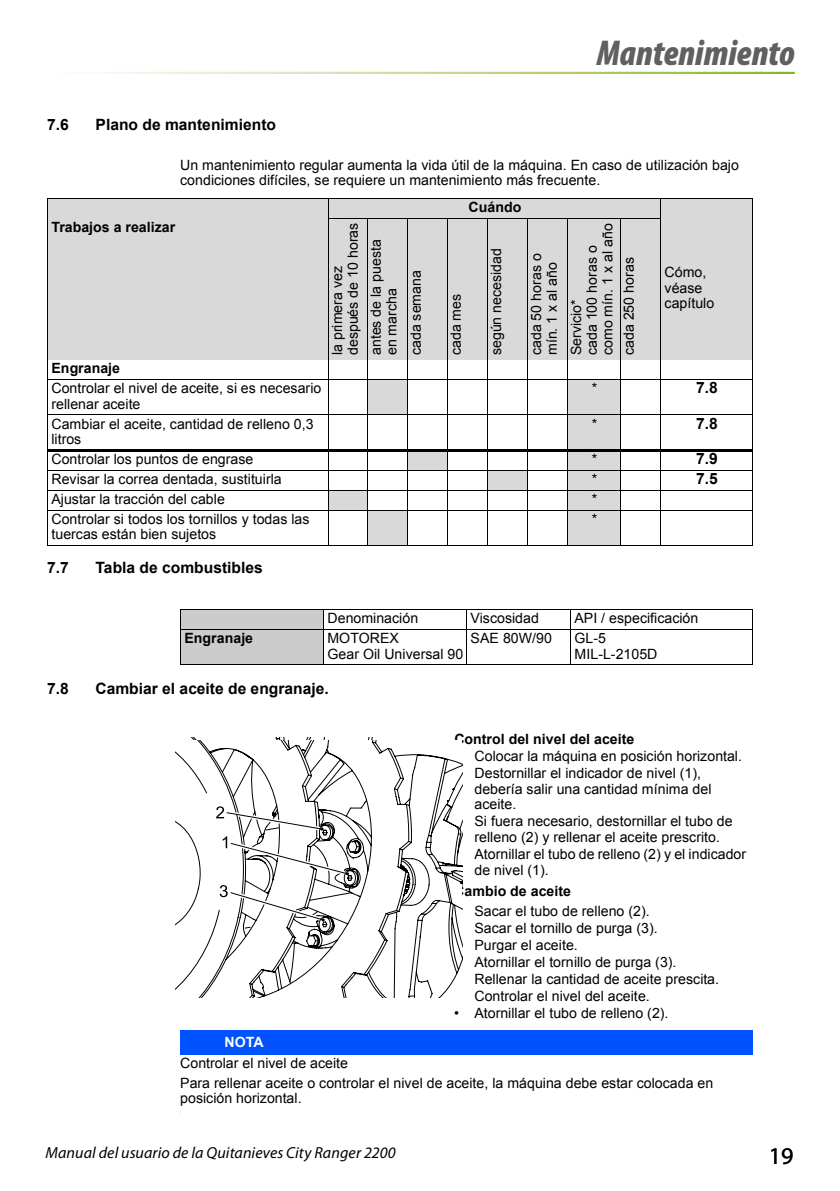
<style>
.page{position:relative;width:840px;height:1191px;background:#fff}
.page>*{position:absolute;margin:0;border:0;box-sizing:border-box;transform-origin:0 0}
.t1{font:italic 900 condensed 36px "Myriad Pro";color:#5f6062}
.t2{font:24px "Myriad Pro";color:#000}
.t3{font:italic 16px "Myriad Pro";letter-spacing:.005em;color:#000}
.t4{font:700 15.6px "Arial";color:#000}
.t5{font:14.2px/15.6px "Arial";color:#000}
.t6{font:700 14.2px "Arial";color:#000}
.t7{font:700 14.2px "Arial";color:#fff}
</style>
<div class="page">
<div style="left:180px;top:1030px;width:572px;height:24px;background:#0051fe"></div>
<div style="left:47px;top:199px;width:613px;height:19px;background:#d9d9d9"></div>
<div style="left:660px;top:199px;width:92px;height:19px;background:#d9d9d9"></div>
<div style="left:47px;top:218px;width:281px;height:141px;background:#d9d9d9"></div>
<div style="left:328px;top:218px;width:39px;height:141px;background:#d9d9d9"></div>
<div style="left:367px;top:218px;width:40px;height:141px;background:#d9d9d9"></div>
<div style="left:407px;top:218px;width:40px;height:141px;background:#d9d9d9"></div>
<div style="left:447px;top:218px;width:40px;height:141px;background:#d9d9d9"></div>
<div style="left:487px;top:218px;width:40px;height:141px;background:#d9d9d9"></div>
<div style="left:527px;top:218px;width:40px;height:141px;background:#d9d9d9"></div>
<div style="left:567px;top:218px;width:53px;height:141px;background:#d9d9d9"></div>
<div style="left:620px;top:218px;width:40px;height:141px;background:#d9d9d9"></div>
<div style="left:660px;top:218px;width:92px;height:141px;background:#d9d9d9"></div>
<div style="left:367px;top:379px;width:40px;height:36px;background:#d9d9d9"></div>
<div style="left:567px;top:379px;width:53px;height:36px;background:#d9d9d9"></div>
<div style="left:567px;top:415px;width:53px;height:35px;background:#d9d9d9"></div>
<div style="left:407px;top:450px;width:40px;height:20px;background:#d9d9d9"></div>
<div style="left:567px;top:450px;width:53px;height:20px;background:#d9d9d9"></div>
<div style="left:487px;top:470px;width:40px;height:20px;background:#d9d9d9"></div>
<div style="left:567px;top:470px;width:53px;height:20px;background:#d9d9d9"></div>
<div style="left:328px;top:490px;width:39px;height:20px;background:#d9d9d9"></div>
<div style="left:567px;top:490px;width:53px;height:20px;background:#d9d9d9"></div>
<div style="left:367px;top:510px;width:40px;height:35px;background:#d9d9d9"></div>
<div style="left:567px;top:510px;width:53px;height:35px;background:#d9d9d9"></div>
<hr style="left:47px;top:199px;width:1px;height:160px;background:#000">
<hr style="left:47px;top:359px;width:1px;height:186px;background:#000">
<hr style="left:328px;top:198px;width:1px;height:348px;background:#000">
<hr style="left:366px;top:218px;width:1px;height:328px;background:#000">
<hr style="left:406px;top:218px;width:1px;height:328px;background:#000">
<hr style="left:447px;top:218px;width:1px;height:328px;background:#000">
<hr style="left:487px;top:218px;width:1px;height:328px;background:#000">
<hr style="left:527px;top:218px;width:1px;height:328px;background:#000">
<hr style="left:567px;top:218px;width:1px;height:328px;background:#000">
<hr style="left:619px;top:218px;width:1px;height:328px;background:#000">
<hr style="left:659px;top:198px;width:1px;height:348px;background:#000">
<hr style="left:751px;top:199px;width:1px;height:346px;background:#000">
<hr style="left:47px;top:198px;width:705px;height:1px;background:#000">
<hr style="left:328px;top:218px;width:332px;height:1px;background:#000">
<hr style="left:47px;top:379px;width:705px;height:1px;background:#000">
<hr style="left:47px;top:415px;width:400px;height:1px;background:#000">
<hr style="left:447px;top:414px;width:40px;height:1px;background:#000">
<hr style="left:487px;top:415px;width:265px;height:1px;background:#000">
<hr style="left:47px;top:449px;width:705px;height:3px;background:#000">
<hr style="left:47px;top:470px;width:705px;height:1px;background:#000">
<hr style="left:47px;top:490px;width:705px;height:1px;background:#000">
<hr style="left:47px;top:510px;width:281px;height:1px;background:#000">
<hr style="left:328px;top:510px;width:39px;height:1px;background:#000">
<hr style="left:366px;top:510px;width:201px;height:1px;background:#000">
<hr style="left:567px;top:510px;width:93px;height:1px;background:#000">
<hr style="left:659px;top:510px;width:93px;height:1px;background:#000">
<hr style="left:47px;top:545px;width:520px;height:1px;background:#000">
<hr style="left:567px;top:545px;width:92px;height:1px;background:#000">
<hr style="left:660px;top:545px;width:92px;height:1px;background:#000">
<div style="left:180px;top:609px;width:143px;height:20px;background:#ccc"></div>
<div style="left:180px;top:629px;width:143px;height:36px;background:#ccc"></div>
<hr style="left:180px;top:609px;width:1px;height:56px;background:#000">
<hr style="left:323px;top:609px;width:1px;height:56px;background:#000">
<hr style="left:466px;top:609px;width:1px;height:56px;background:#000">
<hr style="left:570px;top:609px;width:1px;height:56px;background:#000">
<hr style="left:751px;top:609px;width:1px;height:56px;background:#000">
<hr style="left:180px;top:609px;width:572px;height:1px;background:#000">
<hr style="left:180px;top:629px;width:572px;height:1px;background:#000">
<hr style="left:180px;top:665px;width:572px;height:1px;background:#000">
<svg style="left:176px;top:740px;width:286px;height:257px"></svg>
<svg style="left:176px;top:738px;width:173px;height:137px"></svg>
<svg style="left:215px;top:884px;width:109px;height:37px"></svg>
<h1 class="t1" style="left:596px;top:30px;width:199px">Mantenimiento</h1>
<p class="t4" style="left:47px;top:114px;width:23px">7.6</p>
<p class="t4" style="left:96px;top:114px;width:182px">Plano de mantenimiento</p>
<p class="t5" style="left:180px;top:157px;width:560px">Un mantenimiento regular aumenta la vida útil de la máquina. En caso de utilización bajo condiciones difíciles, se requiere un mantenimiento más frecuente.</p>
<p class="t6" style="left:51px;top:218px;width:125px">Trabajos a realizar</p>
<p class="t5" style="left:329px;top:355px;width:134px;rotate:-90deg">la primera vez después de 10 horas</p>
<p class="t5" style="left:368px;top:355px;width:117px;rotate:-90deg">antes de la puesta en marcha</p>
<p class="t5" style="left:408px;top:355px;width:87px;rotate:-90deg">cada semana</p>
<p class="t6" style="left:468px;top:198px;width:54px">Cuándo</p>
<p class="t5" style="left:448px;top:355px;width:63px;rotate:-90deg">cada mes</p>
<p class="t5" style="left:488px;top:355px;width:109px;rotate:-90deg">según necesidad</p>
<p class="t5" style="left:528px;top:355px;width:103px;rotate:-90deg">cada 50 horas o mín. 1 x al año</p>
<p class="t5" style="left:568px;top:355px;width:133px;rotate:-90deg">Servicio*<br>cada 100 horas o como mín. 1 x al año</p>
<p class="t5" style="left:621px;top:355px;width:99px;rotate:-90deg">cada 250 horas</p>
<p class="t5" style="left:664px;top:264px;width:51px">Cómo, véase capítulo</p>
<p class="t6" style="left:51px;top:359px;width:70px">Engranaje</p>
<p class="t5" style="left:51px;top:380px;width:271px">Controlar el nivel de aceite, si es necesario rellenar aceite</p>
<p class="t5" style="left:591px;top:380px;width:7px">*</p>
<p class="t4" style="left:695px;top:377px;width:23px">7.8</p>
<p class="t5" style="left:51px;top:416px;width:263px">Cambiar el aceite, cantidad de relleno 0,3 litros</p>
<p class="t5" style="left:591px;top:416px;width:7px">*</p>
<p class="t4" style="left:695px;top:413px;width:23px">7.8</p>
<p class="t5" style="left:51px;top:451px;width:203px">Controlar los puntos de engrase</p>
<p class="t5" style="left:591px;top:451px;width:7px">*</p>
<p class="t4" style="left:695px;top:448px;width:23px">7.9</p>
<p class="t5" style="left:51px;top:471px;width:232px">Revisar la correa dentada, sustituirla</p>
<p class="t5" style="left:591px;top:471px;width:7px">*</p>
<p class="t4" style="left:695px;top:468px;width:23px">7.5</p>
<p class="t5" style="left:51px;top:491px;width:175px">Ajustar la tracción del cable</p>
<p class="t5" style="left:591px;top:491px;width:7px">*</p>
<p class="t5" style="left:51px;top:511px;width:259px">Controlar si todos los tornillos y todas las tuercas están bien sujetos</p>
<p class="t5" style="left:591px;top:511px;width:7px">*</p>
<p class="t4" style="left:47px;top:557px;width:23px">7.7</p>
<p class="t4" style="left:96px;top:557px;width:169px">Tabla de combustibles</p>
<p class="t5" style="left:327px;top:610px;width:92px">Denominación</p>
<p class="t5" style="left:470px;top:610px;width:70px">Viscosidad</p>
<p class="t5" style="left:574px;top:610px;width:125px">API / especificación</p>
<p class="t6" style="left:184px;top:629px;width:70px">Engranaje</p>
<p class="t5" style="left:327px;top:630px;width:137px">MOTOREX<br>Gear Oil Universal 90</p>
<p class="t5" style="left:470px;top:630px;width:83px">SAE 80W/90</p>
<p class="t5" style="left:574px;top:630px;width:84px">GL-5<br>MIL-L-2105D</p>
<p class="t4" style="left:47px;top:678px;width:23px">7.8</p>
<p class="t4" style="left:95px;top:678px;width:234px">Cambiar el aceite de engranaje.</p>
<p class="t6" style="left:454px;top:729px;width:181px">Control del nivel del aceite</p>
<p class="t5" style="left:454px;top:748px;width:289px">• Colocar la máquina en posición horizontal.</p>
<p class="t5" style="left:474px;top:765px;width:238px;text-indent:-20px">• Destornillar el indicador de nivel (1), debería salir una cantidad mínima del aceite.</p>
<p class="t5" style="left:454px;top:813px;width:280px;text-align:center">• Si fuera necesario, destornillar el tubo de relleno (2) y rellenar el aceite prescrito.</p>
<p class="t5" style="left:474px;top:846px;width:273px;text-indent:-20px">• Atornillar el tubo de relleno (2) y el indicador de nivel (1).</p>
<p class="t6" style="left:454px;top:881px;width:118px">Cambio de aceite</p>
<p class="t5" style="left:454px;top:903px;width:197px">• Sacar el tubo de relleno (2).</p>
<p class="t5" style="left:454px;top:920px;width:205px">• Sacar el tornillo de purga (3).</p>
<p class="t5" style="left:454px;top:937px;width:125px">• Purgar el aceite.</p>
<p class="t5" style="left:454px;top:954px;width:224px">• Atornillar el tornillo de purga (3).</p>
<p class="t5" style="left:454px;top:971px;width:266px">• Rellenar la cantidad de aceite prescita.</p>
<p class="t5" style="left:454px;top:988px;width:197px">• Controlar el nivel del aceite.</p>
<p class="t5" style="left:454px;top:1005px;width:216px">• Atornillar el tubo de relleno (2).</p>
<p class="t7" style="left:224px;top:1032px;width:41px">NOTA</p>
<p class="t5" style="left:180px;top:1053px;width:534px;line-height:20px">Controlar el nivel de aceite<br>Para rellenar aceite o controlar el nivel de aceite, la máquina debe estar colocada en</p>
<p class="t5" style="left:180px;top:1090px;width:123px">posición horizontal.</p>
<p class="t3" style="left:45px;top:1142px;width:351px">Manual del usuario de la Quitanieves City Ranger 2200</p>
<h2 class="t2" style="left:768px;top:1140px;width:26px">19</h2>
</div>
